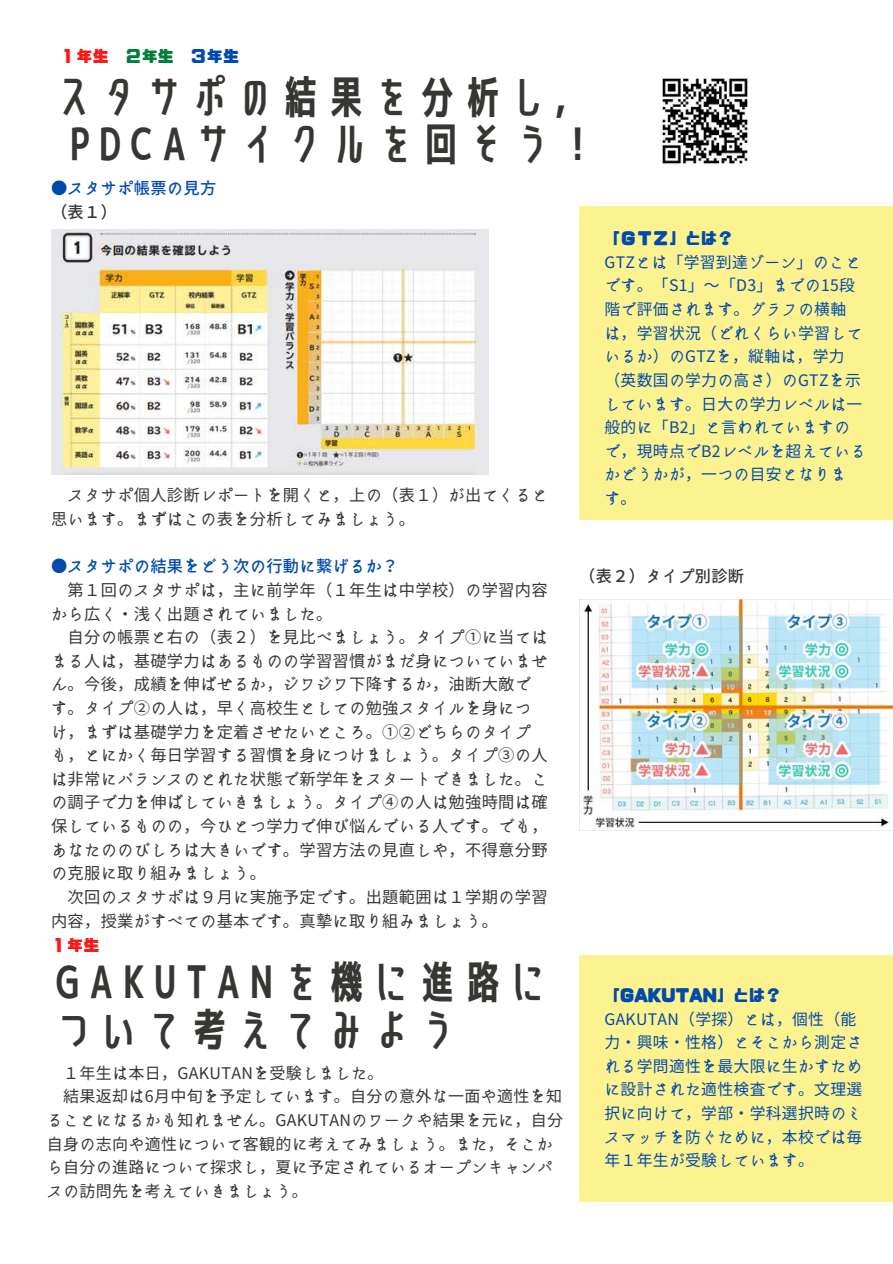
<style>
.page{position:relative;width:893px;height:1264px;background:#fff}
.page>*{position:absolute;margin:0;border:0;box-sizing:border-box;transform-origin:0 0}
.t1{font:44.55px "Senobi Gothic Bold";letter-spacing:.02em;color:#363633}
.t2{font:16.2px/23.5px "irohakaku C";letter-spacing:.02em;color:#363633}
.t3{font:500 16.2px "irohakaku C";letter-spacing:.02em;color:#004aad}
.t4{font:500 16.2px "irohakaku C";letter-spacing:.02em;color:#363633}
.t5{font:16.05px/23.5px "irohakaku C";letter-spacing:.02em;color:#363633}
.t6{font:15.9px "CP Font";letter-spacing:.02em;color:#ff1616}
.t7{font:15.75px/23.5px "irohakaku C";letter-spacing:.02em;color:#004aad}
.t8{font:15.75px "CP Font";letter-spacing:.02em;color:#004aad}
.s1{color:#008037}
.s2{color:#004aad}
</style>
<div class="page">
<div style="left:579px;top:206px;width:313px;height:313px;background:#fdf290"></div>
<img style="left:579px;top:599px;width:313px;height:231px">
<img style="left:51px;top:230px;width:437px;height:245px">
<img style="left:662px;top:78px;width:86px;height:86px">
<div style="left:579px;top:955px;width:313px;height:245px;background:#fdf290"></div>
<p class="t6" style="left:60px;top:48px;width:179px">１年生 <span class="s1">２年生</span> <span class="s2">３年生</span></p>
<p class="t1" style="left:51px;top:66px;width:546px">スタサポの結果を分析し，</p>
<p class="t1" style="left:65px;top:113px;width:536px">PDCAサイクルを回そう！</p>
<p class="t3" style="left:51px;top:177px;width:167px">●スタサポ帳票の見方</p>
<p class="t4" style="left:51px;top:201px;width:67px">（表１）</p>
<p class="t2" style="left:51px;top:483px;width:498px">　スタサポ個人診断レポートを開くと，上の（表１）が出てくると思います。まずはこの表を分析してみましょう。</p>
<p class="t3" style="left:51px;top:555px;width:349px">●スタサポの結果をどう次の行動に繋げるか？</p>
<p class="t2" style="left:51px;top:578px;width:498px">　第１回のスタサポは，主に前学年（１年生は中学校）の学習内容から広く・浅く出題されていました。</p>
<p class="t2" style="left:51px;top:625px;width:498px">　自分の帳票と右の（表２）を見比べましょう。タイプ①に当てはまる人は，基礎学力はあるものの学習習慣がまだ身についていません。今後，成績を伸ばせるか，ジワジワ下降するか，油断大敵です。タイプ②の人は，早く高校生としての勉強スタイルを身につけ，まずは基礎学力を定着させたいところ。①②どちらのタイプも，とにかく毎日学習する習慣を身につけましょう。タイプ③の人は非常にバランスのとれた状態で新学年をスタートできました。この調子で力を伸ばしていきましょう。タイプ④の人は勉強時間は確保しているものの，今ひとつ学力で伸び悩んでいる人です。でも，あなたののびしろは大きいです。学習方法の見直しや，不得意分野の克服に取り組みましょう。</p>
<p class="t2" style="left:51px;top:885px;width:498px">　次回のスタサポは９月に実施予定です。出題範囲は１学期の学習内容，授業がすべての基本です。真摯に取り組みましょう。</p>
<p class="t6" style="left:51px;top:937px;width:48px">１年生</p>
<p class="t1" style="left:51px;top:951px;width:501px">GAKUTANを機に進路に</p>
<p class="t1" style="left:51px;top:998px;width:410px">ついて考えてみよう</p>
<p class="t5" style="left:47px;top:1060px;width:338px">　１年生は本日，GAKUTANを受験しました。</p>
<p class="t5" style="left:47px;top:1084px;width:517px">　結果返却は6月中旬を予定しています。自分の意外な一面や適性を知ることになるかも知れません。GAKUTANのワークや結果を元に，自分自身の志向や適性について客観的に考えてみましょう。また，そこから自分の進路について探求し，夏に予定されているオープンキャンパスの訪問先を考えていきましょう。</p>
<p class="t8" style="left:604px;top:231px;width:130px">「ＧＴＺ」とは？</p>
<p class="t7" style="left:604px;top:250px;width:263px">GTZとは「学習到達ゾーン」のことです。「S1」～「D3」までの15段階で評価されます。グラフの横軸<br>は，学習状況（どれくらい学習しているか）のGTZを，縦軸は，学力<br>（英数国の学力の高さ）のGTZを示しています。日大の学力レベルは一般的に「B2」と言われていますので，現時点でB2レベルを超えているかどうかが，一つの目安となりま<br>す。</p>
<p class="t4" style="left:579px;top:565px;width:166px">（表２）タイプ別診断</p>
<p class="t8" style="left:604px;top:987px;width:178px">「GAKUTAN」とは？</p>
<p class="t7" style="left:604px;top:1006px;width:259px">GAKUTAN（学探）とは，個性（能力・興味・性格）とそこから測定される学問適性を最大限に生かすために設計された適性検査です。文理選択に向けて，学部・学科選択時のミスマッチを防ぐために，本校では毎年１年生が受験しています。</p>
</div>
